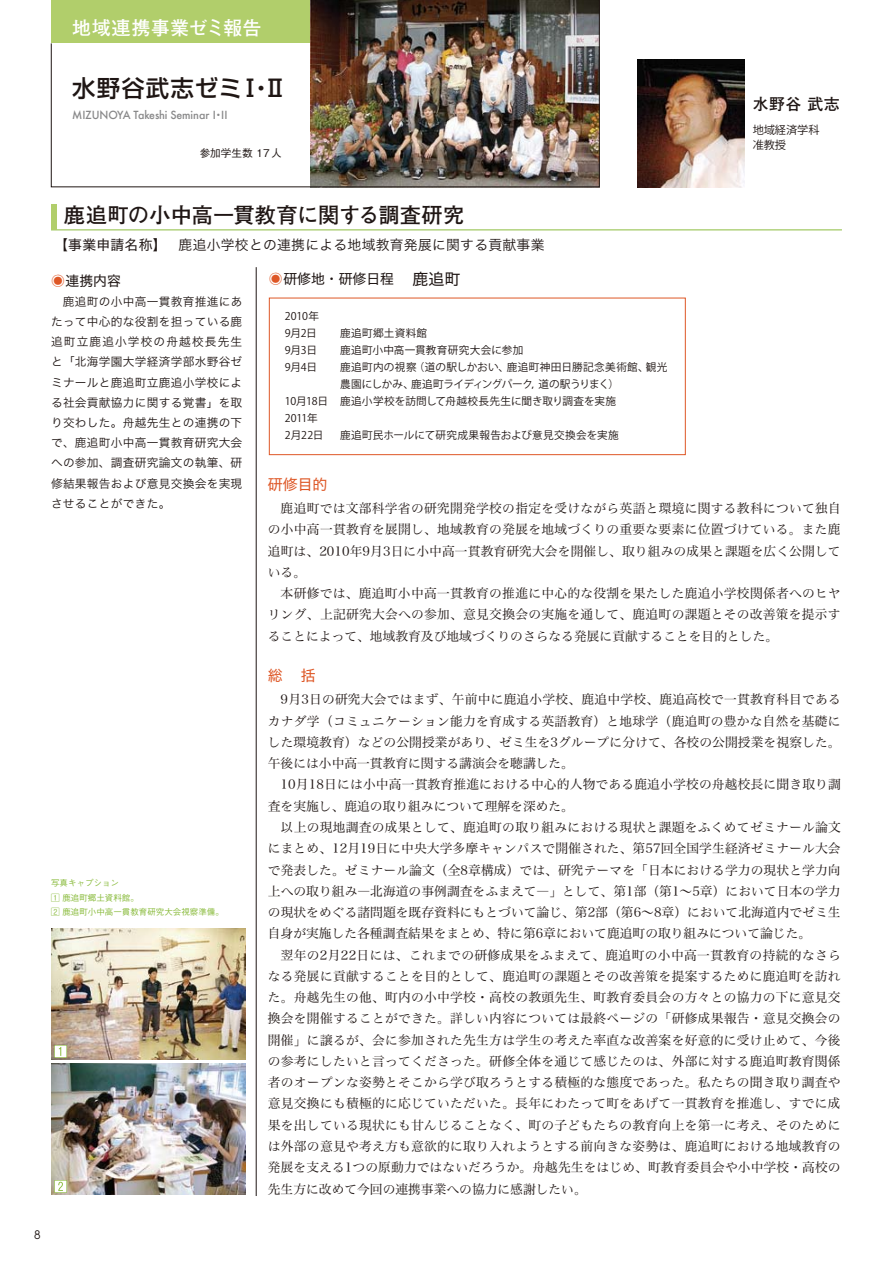
<style>
.page{position:relative;width:893px;height:1263px;background:#fff}
.page>*{position:absolute;margin:0;border:0;box-sizing:border-box;transform-origin:0 0}
.t1{font:23.4px "Shin Go Pr 6 N Medium 90 msp RKSJ H";letter-spacing:.05em;color:#1f1614}
.t2{font:21.3px "Futo Go B101 Pr 6 N Bold 90 msp RKSJ H";color:#1f1614}
.t3{font:19.2px "Futo Go B101 Pr 6 N Bold 90 msp RKSJ H";letter-spacing:.015em;color:#fff}
.t4{font:15.9px "Futo Go B101 Pr 6 N Bold 90 msp RKSJ H";color:#1f1614}
.t5{font:14.85px "Hira Kaku Std N W4 90 msp RKSJ H";color:#de5726}
.t6{font:13.8px "Hira Kaku Std N W4 90 msp RKSJ H";color:#1f1614}
.t7{font:13.8px "Hira Kaku Pro W3 90 msp RKSJ H";letter-spacing:.02em;color:#1f1614}
.t8{font:12.75px/21.3px "Hira Min Pro W3 90 msp RKSJ H";color:#1f1614;text-align:justify}
.t9{font:11.7px/20.2px "Hira Kaku Pro W3 90 msp RKSJ H";letter-spacing:.025em;color:#1f1614;text-align:justify}
.t10{font:11.7px "Avant Garde";color:#1f1614}
.t11{font:11.1px/15.5px "Koz Go Pro Regular 90 msp RKSJ H";color:#1f1614}
.t12{font:500 10.95px "Futura";letter-spacing:-.015em;color:#888889}
.t13{font:10.65px "Koz Go Pro Regular 90 msp RKSJ H";letter-spacing:.01em;color:#1f1614}
.t14{font:10.65px "Koz Go Pro Regular 90 msp RKSJ H";letter-spacing:.035em;color:#1f1614}
.t15{font:10.65px "Koz Go Pro Regular 90 msp RKSJ H";letter-spacing:-.035em;color:#1f1614}
.t16{font:10.65px/17px "Koz Go Pro Regular 90 msp RKSJ H";letter-spacing:-.02em;color:#1f1614}
.t17{font:10.65px "Koz Go Pro Regular 90 msp RKSJ H";letter-spacing:.03em;color:#1f1614}
.t18{font:10.65px "Gothic BBB Pr 6 N Medium 90 msp RKSJ H";color:#1f1614}
.t19{font:8.55px/14.9px "Gothic BBB Pr 6 N Medium 90 msp RKSJ H";color:#8bbc3f}
.s1{font-family:"Koz Min Pro Heavy 90 msp RKSJ H";font-weight:400}
.s2{font-family:"Hira Kaku Pro W3 90 msp RKSJ H"}
.s3{color:#de5726}
.s4{font-size:15.9px}
</style>
<div class="page">
<hr style="left:51px;top:230px;width:791px;height:1px;background:#8bbc3f">
<img style="left:51px;top:928px;width:195px;height:132px">
<img style="left:51px;top:1063px;width:195px;height:132px">
<img style="left:638px;top:60px;width:106px;height:127px">
<img style="left:51px;top:0;width:549px;height:187px">
<hr style="left:256px;top:267px;width:1px;height:929px;background:#1f1614">
<div style="left:269px;top:298px;width:417px;height:157px;border:1px solid #de5726"></div>
<svg style="left:54px;top:1180px;width:13px;height:13px"></svg>
<div style="left:55px;top:1180px;width:11px;height:12px;background:#fff"></div>
<svg style="left:58px;top:1182px;width:5px;height:9px"></svg>
<svg style="left:54px;top:1045px;width:13px;height:13px"></svg>
<svg style="left:55px;top:1045px;width:11px;height:12px"></svg>
<div style="left:51px;top:204px;width:5px;height:26px;background:#b1ce6b"></div>
<h3 class="t3" style="left:72px;top:20px;width:191px">地域連携事業ゼミ報告</h3>
<h1 class="t1" style="left:72px;top:80px;width:216px">水野谷武志ゼミⅠ・Ⅱ</h1>
<p class="t12" style="left:72px;top:108px;width:157px">MIZUNOYA Takeshi Seminar I<span class="s1">・</span>II</p>
<p class="t18" style="left:200px;top:149px;width:84px">参加学生数 17人</p>
<p class="t4" style="left:753px;top:98px;width:89px">水野谷 武志</p>
<p class="t11" style="left:753px;top:123px;width:68px">地域経済学科准教授</p>
<h2 class="t2" style="left:64px;top:207px;width:402px">鹿追町の小中高一貫教育に関する調査研究</h2>
<p class="t6" style="left:54px;top:240px;width:128px"><span class="s2">【</span>事業申請名称】　</p>
<p class="t6" style="left:51px;top:276px;width:71px"><span class="s3">◉</span>連携内容</p>
<p class="t7" style="left:179px;top:240px;width:367px">鹿追小学校との連携による地域教育発展に関する貢献事業</p>
<p class="t6" style="left:269px;top:273px;width:193px"><span class="s3">◉</span>研修地・研修日程 <span class="s4">鹿追町</span></p>
<p class="t9" style="left:51px;top:293px;width:193px;text-indent:12px">鹿追町の小中高一貫教育推進にあたって中心的な役割を担っている鹿追町立鹿追小学校の舟越校長先生と「北海学園大学経済学部水野谷ゼミナールと鹿追町立鹿追小学校による社会貢献協力に関する覚書」を取り交わした。舟越先生との連携の下で、鹿追町小中高一貫教育研究大会への参加、調査研究論文の執筆、研修結果報告および意見交換会を実現させることができた。</p>
<p class="t19" style="left:51px;top:876px;width:174px">写真キャプション<br>1 鹿追町郷土資料館。<br>2 鹿追町小中高一貫教育研究大会視察準備。</p>
<p class="t16" style="left:285px;top:309px;width:36px">2010年<br>9月2日</p>
<p class="t17" style="left:340px;top:329px;width:88px">鹿追町郷土資料館</p>
<p class="t13" style="left:285px;top:346px;width:34px">9月3日</p>
<p class="t13" style="left:340px;top:346px;width:185px">鹿追町小中高一貫教育研究大会に参加</p>
<p class="t13" style="left:285px;top:363px;width:34px">9月4日</p>
<p class="t14" style="left:340px;top:363px;width:329px">鹿追町内の視察（道の駅しかおい、鹿追町神田日勝記念美術館、観光</p>
<p class="t15" style="left:340px;top:380px;width:280px">農園にしかみ、鹿追町ライディングパーク，道の駅うりまく）</p>
<p class="t13" style="left:285px;top:397px;width:333px">10月18日 鹿追小学校を訪問して舟越校長先生に聞き取り調査を実施</p>
<p class="t13" style="left:285px;top:414px;width:34px">2011年</p>
<p class="t13" style="left:285px;top:431px;width:40px">2月22日</p>
<p class="t13" style="left:340px;top:431px;width:280px">鹿追町民ホールにて研究成果報告および意見交換会を実施</p>
<p class="t5" style="left:268px;top:479px;width:61px">研修目的</p>
<p class="t8" style="left:268px;top:499px;width:575px;text-indent:13px">鹿追町では文部科学省の研究開発学校の指定を受けながら英語と環境に関する教科について独自の小中高一貫教育を展開し、地域教育の発展を地域づくりの重要な要素に位置づけている。また鹿追町は、2010年9月3日に小中高一貫教育研究大会を開催し、取り組みの成果と課題を広く公開している。</p>
<p class="t8" style="left:268px;top:584px;width:575px;text-indent:13px">本研修では、鹿追町小中高一貫教育の推進に中心的な役割を果たした鹿追小学校関係者へのヒヤリング、上記研究大会への参加、意見交換会の実施を通して、鹿追町の課題とその改善策を提示することによって、地域教育及び地域づくりのさらなる発展に貢献することを目的とした。</p>
<p class="t5" style="left:268px;top:670px;width:49px">総 括</p>
<p class="t8" style="left:268px;top:691px;width:574px;text-indent:13px">9月3日の研究大会ではまず、午前中に鹿追小学校、鹿追中学校、鹿追高校で一貫教育科目であるカナダ学（コミュニケーション能力を育成する英語教育）と地球学（鹿追町の豊かな自然を基礎にした環境教育）などの公開授業があり、ゼミ生を3グループに分けて、各校の公開授業を視察した。午後には小中高一貫教育に関する講演会を聴講した。</p>
<p class="t8" style="left:268px;top:776px;width:575px;text-indent:13px">10月18日には小中高一貫教育推進における中心的人物である鹿追小学校の舟越校長に聞き取り調査を実施し、鹿追の取り組みについて理解を深めた。</p>
<p class="t8" style="left:268px;top:818px;width:575px;text-indent:13px">以上の現地調査の成果として、鹿追町の取り組みにおける現状と課題をふくめてゼミナール論文にまとめ、12月19日に中央大学多摩キャンパスで開催された、第57回全国学生経済ゼミナール大会で発表した。ゼミナール論文（全8章構成）では、研究テーマを「日本における学力の現状と学力向上への取り組み―北海道の事例調査をふまえて―」として、第1部（第1～5章）において日本の学力の現状をめぐる諸問題を既存資料にもとづいて論じ、第2部（第6～8章）において北海道内でゼミ生自身が実施した各種調査結果をまとめ、特に第6章において鹿追町の取り組みについて論じた。</p>
<p class="t8" style="left:268px;top:946px;width:575px;text-indent:13px">翌年の2月22日には、これまでの研修成果をふまえて、鹿追町の小中高一貫教育の持続的なさらなる発展に貢献することを目的として、鹿追町の課題とその改善策を提案するために鹿追町を訪れた。舟越先生の他、町内の小中学校・高校の教頭先生、町教育委員会の方々との協力の下に意見交換会を開催することができた。詳しい内容については最終ページの「研修成果報告・意見交換会の開催」に譲るが、会に参加された先生方は学生の考えた率直な改善案を好意的に受け止めて、今後の参考にしたいと言ってくださった。研修全体を通じて感じたのは、外部に対する鹿追町教育関係者のオープンな姿勢とそこから学び取ろうとする積極的な態度であった。私たちの聞き取り調査や意見交換にも積極的に応じていただいた。長年にわたって町をあげて一貫教育を推進し、すでに成果を出している現状にも甘んじることなく、町の子どもたちの教育向上を第一に考え、そのためには外部の意見や考え方も意欲的に取り入れようとする前向きな姿勢は、鹿追町における地域教育の発展を支える1つの原動力ではないだろうか。舟越先生をはじめ、町教育委員会や小中学校・高校の先生方に改めて今回の連携事業への協力に感謝したい。</p>
<p class="t10" style="left:34px;top:1230px;width:8px">8</p>
</div>
